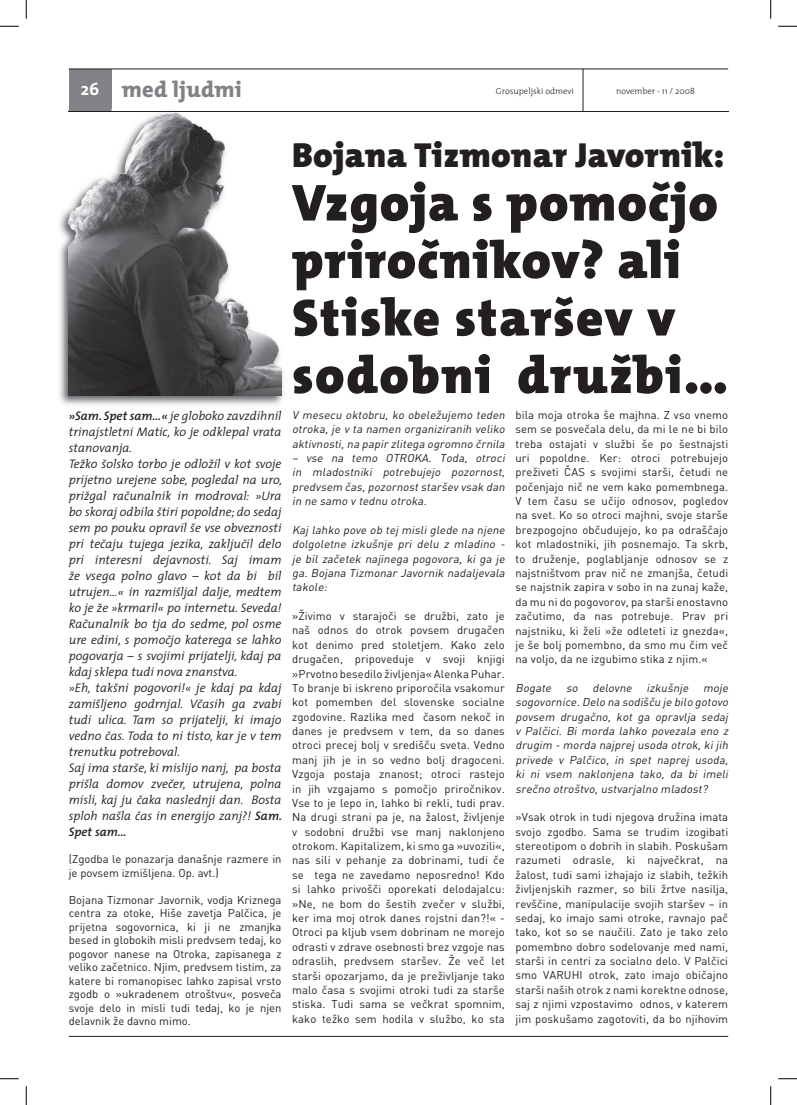
<style>
.page{position:relative;width:797px;height:1105px;background:#fff}
.page>*{position:absolute;margin:0;border:0;box-sizing:border-box;transform-origin:0 0}
.t1{font:52.5px/57.5px "Mixheavy";letter-spacing:.02em;color:#231f20}
.t2{font:35px "Mixheavy";letter-spacing:.01em;color:#231f20}
.t3{font:22.5px "Mixextrabold";letter-spacing:.01em;color:#808285}
.t4{font:12.5px/16px "Mixsemilightitalic";color:#231f20}
.t5{font:12.5px "Mixsemibolditalic";color:#231f20}
.t6{font:11.25px/14.4px "DIN Regular EU";letter-spacing:.01em;color:#231f20;text-align:justify}
.t7{font:italic 11.25px/14.4px "DIN Regular EU";letter-spacing:.01em;color:#231f20;text-align:justify}
.t8{font:8.75px "Mixlight";color:#231f20}
.s1{font-family:"Mixbold";font-size:17.5px;color:#fff}
.s2{font-family:"Mixsemibolditalic"}
</style>
<div class="page">
<div style="left:69px;top:69px;width:42px;height:42px;background:#808285"></div>
<hr style="left:69px;top:111px;width:659px;height:1px;background:#231f20">
<hr style="left:583px;top:69px;width:1px;height:42px;background:#231f20">
<hr style="left:69px;top:69px;width:659px;height:1px;background:#231f20">
<hr style="left:69px;top:1036px;width:659px;height:1px;background:#231f20">
<img style="left:59px;top:109px;width:224px;height:296px">
<img style="left:69px;top:109px;width:42px;height:2px">
<img style="left:69px;top:111px;width:214px;height:1px">
<img style="left:69px;top:113px;width:212px;height:283px">
<svg style="left:0;top:25px;width:19px;height:2px"></svg>
<svg style="left:778px;top:25px;width:19px;height:2px"></svg>
<svg style="left:0;top:1078px;width:19px;height:1px"></svg>
<svg style="left:778px;top:1078px;width:19px;height:1px"></svg>
<svg style="left:25px;top:0;width:2px;height:19px"></svg>
<svg style="left:25px;top:1086px;width:2px;height:19px"></svg>
<svg style="left:770px;top:0;width:1px;height:19px"></svg>
<svg style="left:770px;top:1086px;width:1px;height:19px"></svg>
<h3 class="t3" style="left:81px;top:70px;width:162px"><span class="s1">26</span> med ljudmi</h3>
<p class="t8" style="left:496px;top:84px;width:80px">Grosupeljski odmevi</p>
<p class="t8" style="left:616px;top:84px;width:80px">november - 11 / 2008</p>
<p class="t4" style="left:69px;top:407px;width:215px"><span class="s2">»Sam. Spet sam…«</span> je globoko zavzdihnil trinajstletni Matic, ko je odklepal vrata stanovanja.<br>Težko šolsko torbo je odložil v kot svoje prijetno urejene sobe, pogledal na uro, prižgal računalnik in modroval: »Ura bo skoraj odbila štiri popoldne; do sedaj sem po pouku opravil še vse obveznosti pri tečaju tujega jezika, zaključil delo pri interesni dejavnosti. Saj imam že vsega polno glavo – kot da bi bil utrujen…« in razmišljal dalje, medtem ko je že »krmaril« po internetu. Seveda!<br>Računalnik bo tja do sedme, pol osme ure edini, s pomočjo katerega se lahko pogovarja – s svojimi prijatelji, kdaj pa kdaj sklepa tudi nova znanstva.<br>»Eh, takšni pogovori!« je kdaj pa kdaj zamišljeno godrnjal. Včasih ga zvabi tudi ulica. Tam so prijatelji, ki imajo vedno čas. Toda to ni tisto, kar je v tem trenutku potreboval.<br>Saj ima starše, ki mislijo nanj, pa bosta prišla domov zvečer, utrujena, polna misli, kaj ju čaka naslednji dan. Bosta sploh našla čas in energijo zanj?! <span class="s2">Sam.</span></p>
<p class="t5" style="left:69px;top:822px;width:59px">Spet sam…</p>
<p class="t6" style="left:69px;top:852px;width:214px;line-height:13.5px">(Zgodba le ponazarja današnje razmere in je povsem izmišljena. Op. avt.)</p>
<p class="t6" style="left:69px;top:893px;width:214px;line-height:13.5px">Bojana Tizmonar Javornik, vodja Kriznega centra za otoke, Hiše zavetja Palčica, je prijetna sogovornica, ki ji ne zmanjka besed in globokih misli predvsem tedaj, ko pogovor nanese na Otroka, zapisanega z veliko začetnico. Njim, predvsem tistim, za katere bi romanopisec lahko zapisal vrsto zgodb o »ukradenem otroštvu«, posveča svoje delo in misli tudi tedaj, ko je njen delavnik že davno mimo.</p>
<h2 class="t2" style="left:292px;top:125px;width:434px">Bojana Tizmonar Javornik:</h2>
<h1 class="t1" style="left:292px;top:173px;width:437px">Vzgoja s pomočjo priročnikov? ali<br>Stiske staršev v sodobni družbi…</h1>
<p class="t7" style="left:292px;top:407px;width:217px">V mesecu oktobru, ko obeležujemo teden otroka, je v ta namen organiziranih veliko aktivnosti,na papir zlitega ogromno črnila</p>
<p class="t7" style="left:292px;top:450px;width:217px">– vse na temo OTROKA. Toda, otroci in mladostniki potrebujejo pozornost, predvsem čas,pozornoststaršev vsak dan in ne samo v tednu otroka.</p>
<p class="t7" style="left:292px;top:522px;width:217px">Kaj lahko pove ob tej misli glede na njene dolgoletne izkušnje pri delu z mladino - je bil začetek najinega pogovora, ki ga je ga. Bojana Tizmonar Javornik nadaljevala takole:</p>
<p class="t6" style="left:292px;top:609px;width:214px">»Živimo v starajoči se družbi, zato je naš odnos do otrok povsem drugačen kot denimo pred stoletjem. Kako zelo drugačen, pripoveduje v svoji knjigi »Prvotno besedilo življenja« Alenka Puhar.<br>To branje bi iskreno priporočila vsakomur kot pomemben del slovenske socialne zgodovine. Razlika med časom nekoč in danes je predvsem v tem, da so danes otroci precej bolj v središču sveta. Vedno manj jih je in so vedno bolj dragoceni.<br>Vzgoja postaja znanost; otroci rastejo in jih vzgajamo s pomočjo priročnikov.<br>Vse to je lepo in, lahko bi rekli, tudi prav.<br>Na drugi strani pa je, na žalost, življenje v sodobni družbi vse manj naklonjeno otrokom. Kapitalizem, ki smo ga »uvozili«, nas sili v pehanje za dobrinami, tudi če se tega ne zavedamo neposredno! Kdo si lahko privošči oporekati delodajalcu: »Ne, ne bom do šestih zvečer v službi, ker ima moj otrok danes rojstni dan?!« - Otroci pa kljub vsem dobrinam ne morejo odrasti v zdrave osebnosti brez vzgoje nas odraslih, predvsem staršev. Že več let starši opozarjamo, da je preživljanje tako malo časa s svojimi otroki tudi za starše stiska. Tudi sama se večkrat spomnim, kako težko sem hodila v službo, ko sta</p>
<p class="t6" style="left:515px;top:407px;width:214px">bila moja otroka še majhna. Z vso vnemo sem se posvečala delu, da mi le ne bi bilo treba ostajati v službi še po šestnajsti uri popoldne. Ker: otroci potrebujejo preživeti ČAS s svojimi starši, četudi ne počenjajo nič ne vem kako pomembnega.<br>V tem času se učijo odnosov, pogledov na svet. Ko so otroci majhni, svoje starše brezpogojno občudujejo, ko pa odraščajo kot mladostniki, jih posnemajo. Ta skrb, to druženje, poglabljanje odnosov se z najstništvom prav nič ne zmanjša, četudi se najstnik zapira v sobo in na zunaj kaže, da mu ni do pogovorov, pa starši enostavno začutimo, da nas potrebuje. Prav pri najstniku, ki želi »že odleteti iz gnezda«, je še bolj pomembno, da smo mu čim več na voljo, da ne izgubimo stika z njim.«</p>
<p class="t7" style="left:515px;top:680px;width:217px;text-align:left">Bogate so delovne izkušnje moje sogovornice.Delo na sodišču je bilo gotovo povsem drugačno, kot ga opravlja sedaj v Palčici. Bi morda lahko povezala eno z drugim - morda najprej usoda otrok,kijih privede v Palčico, in spet naprej usoda, ki ni vsem naklonjena tako, da bi imeli srečno otroštvo,ustvarjalno mladost?</p>
<p class="t6" style="left:515px;top:810px;width:214px">»Vsak otrok in tudi njegova družina imata svojo zgodbo. Sama se trudim izogibati stereotipom o dobrih in slabih. Poskušam razumeti odrasle, ki največkrat, na žalost, tudi sami izhajajo iz slabih, težkih življenjskih razmer, so bili žrtve nasilja, revščine, manipulacije svojih staršev – in sedaj, ko imajo sami otroke, ravnajo pač tako, kot so se naučili. Zato je tako zelo pomembno dobro sodelovanje med nami, starši in centri za socialno delo. V Palčici smo VARUHI otrok, zato imajo običajno starši naših otrok z nami korektne odnose, saj z njimi vzpostavimo odnos, v katerem jim poskušamo zagotoviti, da bo njihovim</p>
</div>
